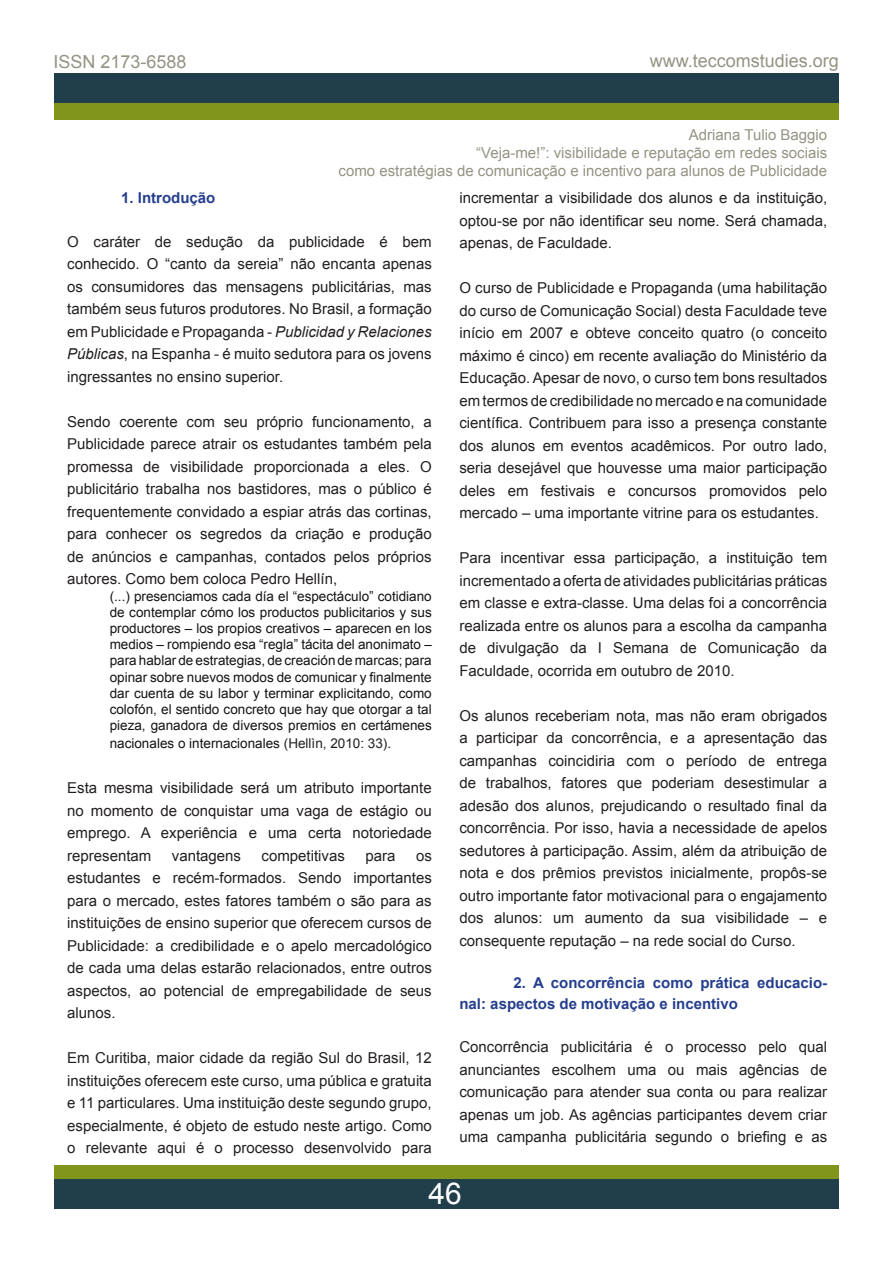
<style>
.page{position:relative;width:893px;height:1263px;background:#fff}
.page>*{position:absolute;margin:0;border:0;box-sizing:border-box;transform-origin:0 0}
.t1{font:30px "Arial";color:#fff}
.t2{font:18px "Arial";color:#959383}
.Corpo{font:15px/22.5px "Arial";color:#231f20;text-align:justify}
.Forma_Livre{font:15px/22.5px "Arial";color:#231f20;text-align:justify}
.t3{font:15px "Arial";color:#959383}
.t4{font:700 15px/21px "Arial";color:#253f8e}
.Forma_Livre-2{font:13.5px/16.2px "Arial";color:#141413;text-align:justify}
.s1{font-style:italic}
.s2{color:#231f20}
</style>
<div class="page">
<div style="left:54px;top:1165px;width:785px;height:30px;background:#81951c"></div>
<div style="left:54px;top:1179px;width:785px;height:30px;background:#213f4a"></div>
<div style="left:54px;top:90px;width:785px;height:29px;background:#81951c"></div>
<div style="left:54px;top:73px;width:785px;height:30px;background:#213f4a"></div>
<p class="t2" style="left:53px;top:50px;width:135px">ISSN 2173-6588</p>
<p class="t2" style="left:650px;top:49px;width:191px">www.teccomstudies.org</p>
<p class="t3" style="left:689px;top:125px;width:140px">Adriana Tulio Baggio</p>
<p class="t3" style="left:476px;top:143px;width:352px">“Veja-me!”: visibilidade e reputação em redes sociais</p>
<p class="t3" style="left:339px;top:161px;width:490px">como estratégias de comunicação e incentivo para alunos de Publicidade</p>
<p class="t4" style="left:121px;top:188px;width:96px">1. Introdução</p>
<p class="Corpo" style="left:67px;top:230px;width:366px">O caráter de sedução da publicidade é bem conhecido. O “canto da sereia” não encanta apenas os consumidores das mensagens publicitárias, mas também seus futuros produtores. No Brasil, a formação em Publicidade e Propaganda - <span class="s1">Publicidad y Relaciones Públicas</span>, na Espanha - é muito sedutora para os jovens ingressantes no ensino superior.</p>
<p class="Corpo" style="left:67px;top:410px;width:366px">Sendo coerente com seu próprio funcionamento, a Publicidade parece atrair os estudantes também pela promessa de visibilidade proporcionada a eles. O publicitário trabalha nos bastidores, mas o público é frequentemente convidado a espiar atrás das cortinas, para conhecer os segredos da criação e produção de anúncios e campanhas, contados pelos próprios autores. Como bem coloca Pedro Hellín,</p>
<p class="Forma_Livre-2" style="left:110px;top:588px;width:324px">(...) presenciamos cada día el “espectáculo” cotidiano de contemplar cómo los productos publicitarios y sus productores – los propios creativos – aparecen en los medios – rompiendo esa “regla” tácita del anonimato – para hablar de estrategias, de creación de marcas; para opinar sobre nuevos modos de comunicar y finalmente dar cuenta de su labor y terminar explicitando, como colofón, el sentido concreto que hay que otorgar a tal pieza, ganadora de diversos premios en certámenes</p>
<p class="Forma_Livre-2" style="left:110px;top:735px;width:283px">nacionales o internacionales <span class="s2">(Hellìn, 2010: 33)</span>.</p>
<p class="Corpo" style="left:67px;top:777px;width:366px">Esta mesma visibilidade será um atributo importante no momento de conquistar uma vaga de estágio ou emprego. A experiência e uma certa notoriedade representam</p>
<p class="Corpo" style="left:172px;top:844px;width:71px">vantagens</p>
<p class="Corpo" style="left:262px;top:844px;width:85px">competitivas</p>
<p class="Corpo" style="left:365px;top:844px;width:32px">para</p>
<p class="Corpo" style="left:67px;top:844px;width:366px;text-indent:349px">os estudantes e recém-formados. Sendo importantes para o mercado, estes fatores também o são para as instituições de ensino superior que oferecem cursos de Publicidade: a credibilidade e o apelo mercadológico de cada uma delas estarão relacionados, entre outros aspectos, ao potencial de empregabilidade de seus alunos.</p>
<p class="Corpo" style="left:67px;top:1047px;width:366px">Em Curitiba, maior cidade da região Sul do Brasil, 12 instituições oferecem este curso, uma pública e gratuita e 11 particulares. Uma instituição deste segundo grupo, especialmente, é objeto de estudo neste artigo. Como o relevante aqui é o processo desenvolvido para</p>
<p class="Corpo" style="left:459px;top:187px;width:369px">incrementar a visibilidade dos alunos e da instituição, optou-se por não identificar seu nome. Será chamada, apenas, de Faculdade.</p>
<p class="Corpo" style="left:459px;top:277px;width:369px">O curso de Publicidade e Propaganda (uma habilitação do curso de Comunicação Social) desta Faculdade teve início em 2007 e obteve conceito quatro (o conceito máximo é cinco) em recente avaliação do Ministério da Educação. Apesar de novo, o curso tem bons resultados em termos de credibilidade no mercado e na comunidade científica. Contribuem para isso a presença constante dos alunos em eventos acadêmicos. Por outro lado, seria desejável que houvesse uma maior participação deles em festivais e concursos promovidos pelo mercado – uma importante vitrine para os estudantes.</p>
<p class="Corpo" style="left:459px;top:547px;width:369px">Para incentivar essa participação, a instituição tem incrementado a oferta de atividades publicitárias práticas em classe e extra-classe. Uma delas foi a concorrência realizada entre os alunos para a escolha da campanha de divulgação da I Semana de Comunicação da Faculdade, ocorrida em outubro de 2010.</p>
<p class="Corpo" style="left:459px;top:704px;width:369px">Os alunos receberiam nota, mas não eram obrigados a participar da concorrência, e a apresentação das campanhas coincidiria com o período de entrega de trabalhos, fatores que poderiam desestimular a adesão dos alunos, prejudicando o resultado final da concorrência. Por isso, havia a necessidade de apelos sedutores à participação. Assim, além da atribuição de nota e dos prêmios previstos inicialmente, propôs-se outro importante fator motivacional para o engajamento dos alunos: um aumento da sua visibilidade – e consequente reputação – na rede social do Curso.</p>
<p class="t4" style="left:459px;top:973px;width:369px;text-indent:54px">2. A concorrência como prática educacio&shy;nal: aspectos de motivação e incentivo</p>
<p class="Forma_Livre" style="left:459px;top:1036px;width:369px">Concorrência publicitária é o processo pelo qual anunciantes escolhem uma ou mais agências de comunicação para atender sua conta ou para realizar apenas um job. As agências participantes devem criar uma campanha publicitária segundo o briefing e as</p>
<p class="t1" style="left:428px;top:1174px;width:35px">46</p>
</div>
